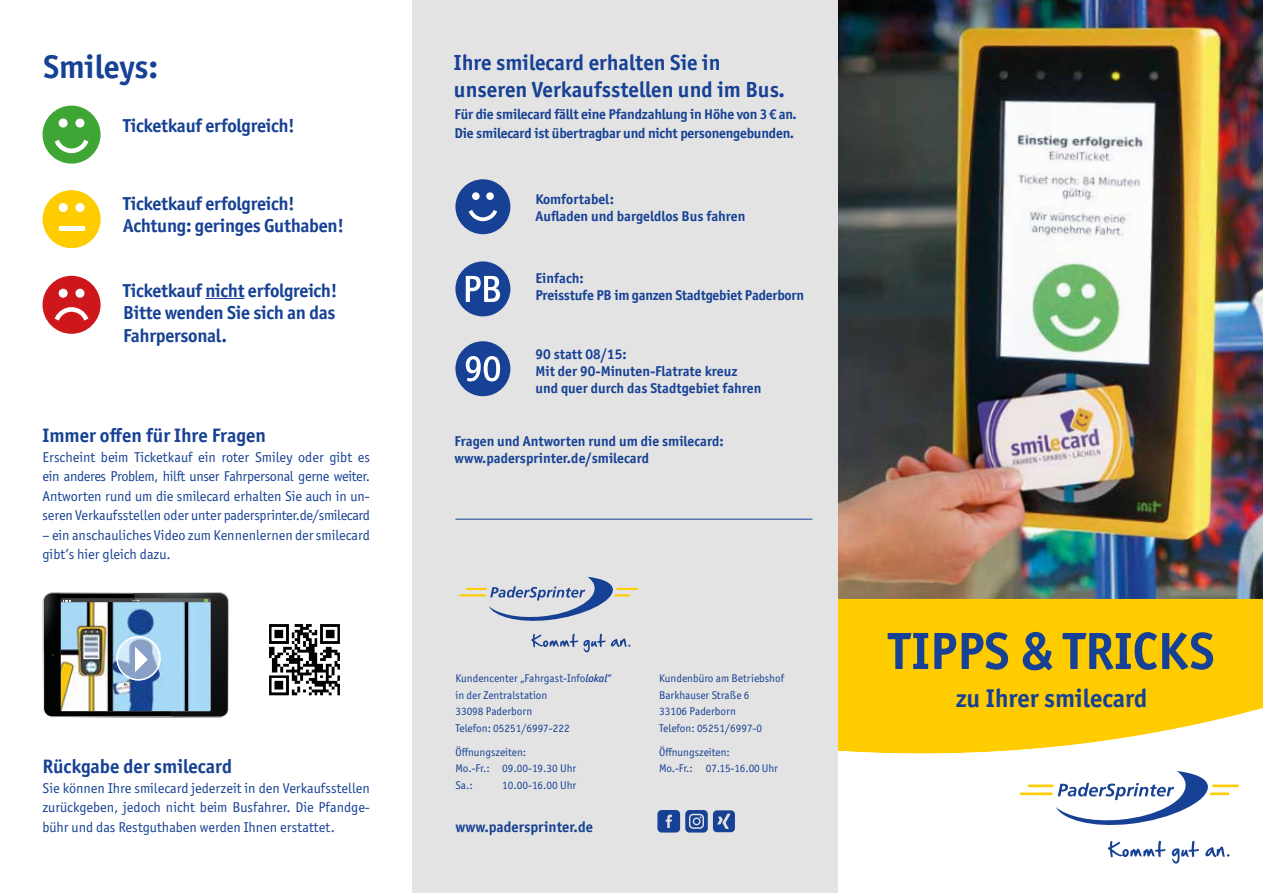
<style>
.page{position:relative;width:1263px;height:893px;background:#fff}
.page>*{position:absolute;margin:0;border:0;box-sizing:border-box;transform-origin:0 0}
.t1{font:700 52.5px "Officina Sans ITC Pro";color:#164194}
.t2{font:700 33px "Officina Sans ITC Pro";color:#164194}
.t3{font:700 25.65px "Officina Sans ITC Pro";color:#164194}
.t4{font:700 21.9px/26.2px "Officina Sans ITC Pro";color:#164194}
.t5{font:700 19.5px "Officina Sans ITC Pro";color:#164194}
.t6{font:700 18.75px/22.5px "Officina Sans ITC Pro";letter-spacing:-.015em;color:#164194}
.t7{font:700 15px "Officina Sans ITC Pro";color:#164194}
.t8{font:14.25px/19.5px "Officina Sans ITC Pro";color:#164194;text-align:justify}
.t9{font:700 14.25px/17.1px "Officina Sans ITC Pro";color:#164194}
.t10{font:11.25px/16.5px "Officina Sans ITC Pro";color:#164194}
.s1{font-weight:500;font-style:italic}
</style>
<div class="page">
<img style="left:838px;top:0;width:425px;height:599px">
<div style="left:838px;top:599px;width:425px;height:96px;background:#fc0"></div>
<svg style="left:838px;top:695px;width:425px;height:161px"></svg>
<div style="left:413px;top:0;width:425px;height:893px;background:#e3e3e3"></div>
<div style="left:455px;top:179px;width:55px;height:55px;background:#164194;border-radius:50%"></div>
<svg style="left:469px;top:210px;width:28px;height:11px"></svg>
<div style="left:472px;top:192px;width:8px;height:8px;background:#fff;border-radius:50%"></div>
<div style="left:486px;top:192px;width:8px;height:8px;background:#fff;border-radius:50%"></div>
<div style="left:455px;top:341px;width:55px;height:55px;background:#164194;border-radius:50%"></div>
<svg style="left:466px;top:356px;width:34px;height:25px"></svg>
<div style="left:455px;top:261px;width:55px;height:55px;background:#164194;border-radius:50%"></div>
<svg style="left:466px;top:276px;width:34px;height:26px"></svg>
<svg style="left:1020px;top:771px;width:219px;height:57px"></svg>
<svg style="left:1108px;top:841px;width:121px;height:23px"></svg>
<hr style="left:455px;top:519px;width:357px;height:1px;background:#164194">
<div style="left:43px;top:190px;width:58px;height:58px;background:#fc0;border-radius:50%"></div>
<div style="left:59px;top:203px;width:9px;height:9px;background:#fff;border-radius:50%"></div>
<div style="left:75px;top:203px;width:10px;height:9px;background:#fff;border-radius:50%"></div>
<div style="left:59px;top:226px;width:26px;height:5px;background:#fff"></div>
<div style="left:43px;top:106px;width:58px;height:58px;background:#3fa535;border-radius:50%"></div>
<svg style="left:55px;top:140px;width:33px;height:13px"></svg>
<div style="left:59px;top:118px;width:9px;height:10px;background:#fff;border-radius:50%"></div>
<svg style="left:75px;top:118px;width:10px;height:10px"></svg>
<div style="left:43px;top:276px;width:58px;height:58px;background:#cd171a;border-radius:50%"></div>
<svg style="left:55px;top:307px;width:33px;height:14px"></svg>
<div style="left:59px;top:289px;width:9px;height:9px;background:#fff;border-radius:50%"></div>
<div style="left:75px;top:289px;width:10px;height:9px;background:#fff;border-radius:50%"></div>
<hr style="left:205px;top:298px;width:39px;height:1px;background:#164194">
<img style="left:43px;top:592px;width:186px;height:126px">
<img style="left:269px;top:624px;width:71px;height:72px">
<svg style="left:657px;top:810px;width:78px;height:22px"></svg>
<svg style="left:459px;top:577px;width:179px;height:44px"></svg>
<svg style="left:531px;top:634px;width:99px;height:18px"></svg>
<h2 class="t2" style="left:43px;top:46px;width:116px">Smileys:</h2>
<h3 class="t6" style="left:123px;top:114px;width:173px">Ticketkauf erfolgreich!</h3>
<h3 class="t6" style="left:123px;top:192px;width:222px">Ticketkauf erfolgreich!<br>Achtung: geringes Guthaben!</h3>
<h3 class="t6" style="left:123px;top:279px;width:216px;text-align:justify">Ticketkauf nicht erfolgreich!<br>Bitte wenden Sie sich an das Fahrpersonal.</h3>
<h3 class="t5" style="left:43px;top:423px;width:225px">Immer offen für Ihre Fragen</h3>
<p class="t8" style="left:43px;top:447px;width:329px">Erscheint beim Ticketkauf ein roter Smiley oder gibt es ein anderes Problem, hilft unser Fahrpersonal gerne weiter.<br>Antworten rund um die smilecard erhalten Sie auch in un&shy;seren Verkaufsstellen oder unter padersprinter.de/smilecard</p>
<p class="t8" style="left:43px;top:525px;width:329px">– ein anschauliches Video zum Kennenlernen der smilecard gibt’s hier gleich dazu.</p>
<h3 class="t5" style="left:43px;top:754px;width:191px">Rückgabe der smilecard</h3>
<p class="t8" style="left:43px;top:778px;width:329px">Sie können Ihre smilecard jederzeit in den Verkaufsstellen zurückgeben, jedoch nicht beim Busfahrer. Die Pfandge&shy;bühr und das Restguthaben werden Ihnen erstattet.</p>
<h3 class="t4" style="left:454px;top:49px;width:333px">Ihre smilecard erhalten Sie in unseren Verkaufsstellen und im Bus.</h3>
<p class="t9" style="left:455px;top:105px;width:344px;line-height:18.8px">Für die smilecard fällt eine Pfandzahlung in Höhe von 3€ an.<br>Die smilecard ist übertragbar und nicht personengebunden.</p>
<p class="t9" style="left:535px;top:191px;width:211px">Komfortabel:<br>Aufladen und bargeldlos Bus fahren</p>
<p class="t9" style="left:535px;top:269px;width:270px">Einfach:<br>Preisstufe PB im ganzen Stadtgebiet Paderborn</p>
<p class="t9" style="left:535px;top:345px;width:227px">90 statt 08/15:<br>Mit der 90-Minuten-Flatrate kreuz und quer durch das Stadtgebiet fahren</p>
<p class="t9" style="left:455px;top:433px;width:270px">Fragen und Antworten rund um die smilecard: www.padersprinter.de/smilecard</p>
<p class="t10" style="left:455px;top:670px;width:158px">Kundencenter „Fahrgast-Info<span class="s1">lokal</span>“ in der Zentralstation<br>33098 Paderborn<br>Telefon: 05251/6997-222</p>
<p class="t10" style="left:455px;top:744px;width:122px">Öffnungszeiten:<br>Mo.-Fr.: 09.00-19.30 Uhr<br>Sa.:</p>
<p class="t10" style="left:502px;top:777px;width:76px">10.00-16.00 Uhr</p>
<p class="t7" style="left:455px;top:817px;width:139px">www.padersprinter.de</p>
<p class="t10" style="left:659px;top:670px;width:126px">Kundenbüro am Betriebshof<br>Barkhauser Straße 6<br>33106 Paderborn<br>Telefon: 05251/6997-0</p>
<p class="t10" style="left:659px;top:743px;width:120px">Öffnungszeiten:<br>Mo.-Fr.: 07.15-16.00 Uhr</p>
<h1 class="t1" style="left:888px;top:618px;width:328px">TIPPS &amp; TRICKS</h1>
<h3 class="t3" style="left:956px;top:683px;width:193px">zu Ihrer smilecard</h3>
</div>
